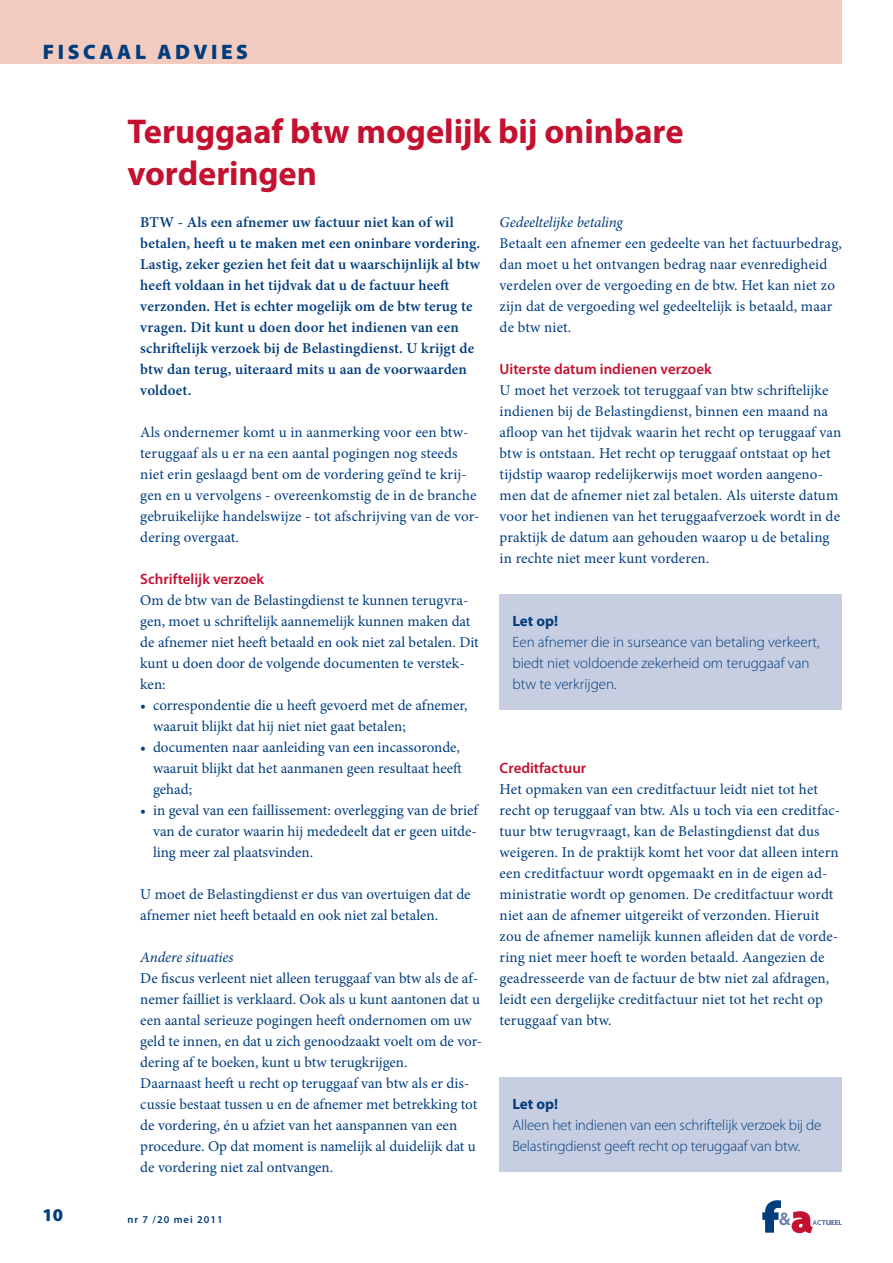
<style>
.page{position:relative;width:893px;height:1263px;background:#fff}
.page>*{position:absolute;margin:0;border:0;box-sizing:border-box;transform-origin:0 0}
.t1{font:700 34.5px/42px "Myriad Pro";letter-spacing:-.005em;color:#c41130}
.t2{font:900 21px "Myriad Pro";letter-spacing:.17em;color:#003d7d}
.t3{font:900 18px "Myriad Pro";color:#003d7d}
.t4{font:15px/21px "Minion Pro";color:#003d7d}
.t5{font:600 15px/21px "Minion Pro";letter-spacing:.01em;color:#003d7d}
.t6{font:300 15px/21px "Myriad Pro";color:#003d7d}
.t7{font:600 15px "Myriad Pro";color:#c41130}
.t8{font:600 10.5px "Myriad Pro";letter-spacing:.1em;color:#003d7d}
.s1{font-style:italic}
.s2{font-family:"Myriad Pro";font-weight:600;color:#c41130}
.s3{font-weight:700}
</style>
<div class="page">
<svg style="left:762px;top:1200px;width:80px;height:33px"></svg>
<div style="left:0;top:0;width:842px;height:64px;background:#f1cac0"></div>
<div style="left:500px;top:594px;width:342px;height:116px;background:#c8cee2"></div>
<div style="left:500px;top:1077px;width:342px;height:95px;background:#c8cee2"></div>
<p class="t2" style="left:43px;top:39px;width:207px">FISCAAL ADVIES</p>
<p class="t1" style="left:128px;top:114px;width:558px">Teruggaaf btw mogelijk bij oninbare vorderingen</p>
<p class="t5" style="left:140px;top:213px;width:341px">BTW - Als een afnemer uw factuur niet kan of wil betalen, heeft u te maken met een oninbare vordering.<br>Lastig, zeker gezien het feit dat u waarschijnlijk al btw heeft voldaan in het tijdvak dat u de factuur heeft verzonden. Het is echter mogelijk om de btw terug te vragen. Dit kunt u doen door het indienen van een schriftelijk verzoek bij de Belastingdienst. U krijgt de btw dan terug, uiteraard mits u aan de voorwaarden voldoet.</p>
<p class="t4" style="left:140px;top:423px;width:341px">Als ondernemer komt u in aanmerking voor een btw&shy;teruggaaf als u er na een aantal pogingen nog steeds niet erin geslaagd bent om de vordering geïnd te krij&shy;gen en u vervolgens - overeenkomstig de in de branche gebruikelijke handelswijze - tot afschrijving van de vor&shy;dering overgaat.</p>
<p class="t7" style="left:140px;top:573px;width:125px">Schriftelijk verzoek</p>
<p class="t4" style="left:140px;top:591px;width:330px">Om de btw van de Belastingdienst te kunnen terugvra-</p>
<p class="t4" style="left:140px;top:612px;width:332px">gen, moet u schriftelijk aannemelijk kunnen maken dat</p>
<p class="t4" style="left:140px;top:633px;width:340px">de afnemer niet heeft betaald en ook niet zal betalen. Dit</p>
<p class="t4" style="left:140px;top:654px;width:326px">kunt u doen door de volgende documenten te verstek-</p>
<p class="t4" style="left:140px;top:675px;width:27px">ken:</p>
<p class="t4" style="left:153px;top:696px;width:316px">correspondentie die u heeft gevoerd met de afnemer,</p>
<p class="t4" style="left:153px;top:717px;width:254px">waaruit blijkt dat hij niet niet gaat betalen;</p>
<p class="t4" style="left:153px;top:738px;width:308px">documenten naar aanleiding van een incassoronde,</p>
<p class="t4" style="left:153px;top:759px;width:310px">waaruit blijkt dat het aanmanen geen resultaat heeft</p>
<p class="t4" style="left:153px;top:780px;width:41px">gehad;</p>
<p class="t4" style="left:153px;top:801px;width:326px">in geval van een faillissement: overlegging van de brief</p>
<p class="t4" style="left:153px;top:822px;width:325px">van de curator waarin hij mededeelt dat er geen uitde-</p>
<p class="t4" style="left:153px;top:843px;width:162px">ling meer zal plaatsvinden.</p>
<p class="t4" style="left:140px;top:885px;width:332px">U moet de Belastingdienst er dus van overtuigen dat de afnemer niet heeft betaald en ook niet zal betalen.</p>
<p class="t4" style="left:140px;top:948px;width:343px"><span class="s1">Andere situaties<br></span>De fiscus verleent niet alleen teruggaaf van btw als de af&shy;nemer failliet is verklaard. Ook als u kunt aantonen dat u een aantal serieuze pogingen heeft ondernomen om uw geld te innen, en dat u zich genoodzaakt voelt om de vor&shy;dering af te boeken, kunt u btw terugkrijgen.<br>Daarnaast heeft u recht op teruggaaf van btw als er dis&shy;cussie bestaat tussen u en de afnemer met betrekking tot de vordering, én u afziet van het aanspannen van een procedure. Op dat moment is namelijk al duidelijk dat u de vordering niet zal ontvangen.</p>
<p class="t4" style="left:500px;top:213px;width:344px"><span class="s1">Gedeeltelijke betaling<br></span>Betaalt een afnemer een gedeelte van het factuurbedrag, dan moet u het ontvangen bedrag naar evenredigheid verdelen over de vergoeding en de btw. Het kan niet zo zijn dat de vergoeding wel gedeeltelijk is betaald, maar de btw niet.</p>
<p class="t4" style="left:500px;top:360px;width:343px"><span class="s2">Uiterste datum indienen verzoek<br></span>U moet het verzoek tot teruggaaf van btw schriftelijke indienen bij de Belastingdienst, binnen een maand na afloop van het tijdvak waarin het recht op teruggaaf van btw is ontstaan. Het recht op teruggaaf ontstaat op het tijdstip waarop redelijkerwijs moet worden aangeno&shy;men dat de afnemer niet zal betalen. Als uiterste datum voor het indienen van het teruggaafverzoek wordt in de praktijk de datum aan gehouden waarop u de betaling in rechte niet meer kunt vorderen.</p>
<p class="t6" style="left:512px;top:612px;width:309px"><span class="s3">Let op!<br></span>Een afnemer die in surseance van betaling verkeert, biedt niet voldoende zekerheid om teruggaaf van btw te verkrijgen.</p>
<p class="t4" style="left:500px;top:759px;width:342px"><span class="s2">Creditfactuur<br></span>Het opmaken van een creditfactuur leidt niet tot het recht op teruggaaf van btw. Als u toch via een creditfac&shy;tuur btw terugvraagt, kan de Belastingdienst dat dus weigeren. In de praktijk komt het voor dat alleen intern een creditfactuur wordt opgemaakt en in de eigen ad&shy;ministratie wordt op genomen. De creditfactuur wordt niet aan de afnemer uitgereikt of verzonden. Hieruit zou de afnemer namelijk kunnen afleiden dat de vorde&shy;ring niet meer hoeft te worden betaald. Aangezien de geadresseerde van de factuur de btw niet zal afdragen, leidt een dergelijke creditfactuur niet tot het recht op teruggaaf van btw.</p>
<p class="t6" style="left:512px;top:1095px;width:311px"><span class="s3">Let op!<br></span>Alleen het indienen van een schriftelijk verzoek bij de<br>Belastingdienst geeft recht op teruggaaf van btw.</p>
<p class="t3" style="left:43px;top:1204px;width:22px">10</p>
<p class="t8" style="left:128px;top:1216px;width:97px">nr 7 /20 mei 2011</p>
</div>
